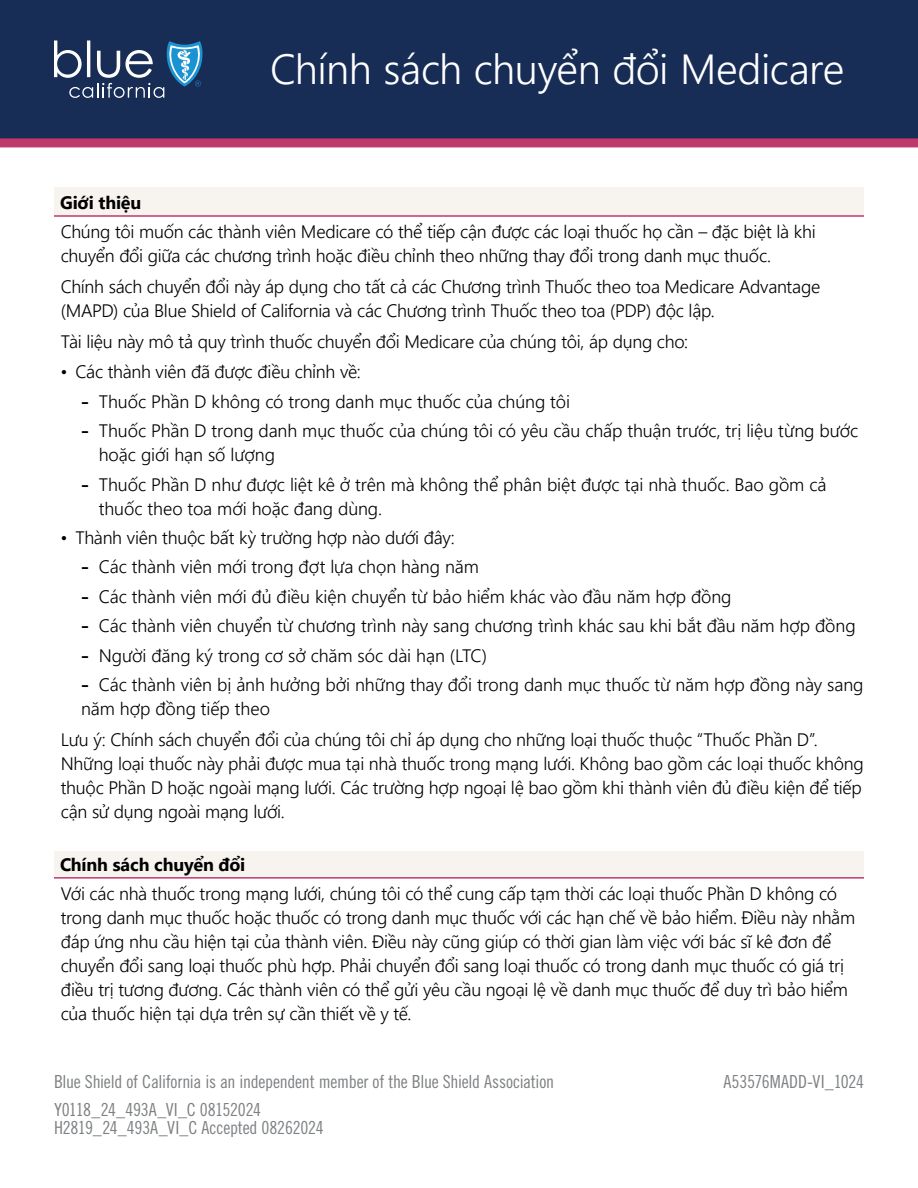
<style>
.page{position:relative;width:918px;height:1188px;background:#fff}
.page>*{position:absolute;margin:0;border:0;box-sizing:border-box;transform-origin:0 0}
.t1{font:300 42px "Segoe UI";letter-spacing:-.01em;color:#fff}
.t2{font:300 18px/24px "Segoe UI";letter-spacing:-.01em;color:#000}
.t3{font:18px/18px "Trade Gothic LT Pro Cn 18";letter-spacing:-.015em;color:#7e8083}
.t4{font:700 18px "Segoe UI";letter-spacing:-.01em;color:#000}
.s1{font-family:"Fieldwork Geo Demibold";font-weight:400}
</style>
<div class="page">
<div style="left:0;top:0;width:918px;height:138px;background:#182d55"></div>
<div style="left:54px;top:851px;width:810px;height:27px;background:#f7f3ef"></div>
<hr style="left:54px;top:877px;width:810px;height:2px;background:#c0396d">
<div style="left:54px;top:188px;width:810px;height:28px;background:#f7f3ef"></div>
<hr style="left:54px;top:215px;width:810px;height:2px;background:#c0396d">
<div style="left:0;top:138px;width:918px;height:9px;background:#c0396d"></div>
<svg style="left:54px;top:41px;width:148px;height:57px"></svg>
<h1 class="t1" style="left:270px;top:30px;width:576px">Chính sách chuyển đổi Medicare</h1>
<h2 class="t4" style="left:60px;top:185px;width:83px">Giới thiệu</h2>
<p class="t2" style="left:61px;top:218px;width:756px">Chúng tôi muốn các thành viên Medicare có thể tiếp cận được các loại thuốc họ cần – đặc biệt là khi chuyển đổi giữa các chương trình hoặc điều chỉnh theo những thay đổi trong danh mục thuốc.</p>
<p class="t2" style="left:61px;top:273px;width:761px">Chính sách chuyển đổi này áp dụng cho tất cả các Chương trình Thuốc theo toa Medicare Advantage (MAPD) của Blue Shield of California và các Chương trình Thuốc theo toa (PDP) độc lập.</p>
<p class="t2" style="left:61px;top:328px;width:629px">Tài liệu này mô tả quy trình thuốc chuyển đổi Medicare của chúng tôi, áp dụng cho:</p>
<p class="t2" style="left:61px;top:358px;width:301px"><span class="s1">•</span> Các thành viên đã được điều chỉnh về:</p>
<p class="t2" style="left:81px;top:388px;width:491px"><span class="s1">-</span> Thuốc Phần D không có trong danh mục thuốc của chúng tôi</p>
<p class="t2" style="left:99px;top:417px;width:761px;text-indent:-18px"><span class="s1">-</span> Thuốc Phần D trong danh mục thuốc của chúng tôi có yêu cầu chấp thuận trước, trị liệu từng bước hoặc giới hạn số lượng</p>
<p class="t2" style="left:99px;top:471px;width:729px;text-indent:-18px"><span class="s1">-</span> Thuốc Phần D như được liệt kê ở trên mà không thể phân biệt được tại nhà thuốc. Bao gồm cả thuốc theo toa mới hoặc đang dùng.</p>
<p class="t2" style="left:61px;top:524px;width:396px"><span class="s1">•</span> Thành viên thuộc bất kỳ trường hợp nào dưới đây:</p>
<p class="t2" style="left:81px;top:553px;width:399px"><span class="s1">-</span> Các thành viên mới trong đợt lựa chọn hàng năm</p>
<p class="t2" style="left:81px;top:583px;width:652px"><span class="s1">-</span> Các thành viên mới đủ điều kiện chuyển từ bảo hiểm khác vào đầu năm hợp đồng</p>
<p class="t2" style="left:81px;top:612px;width:776px"><span class="s1">-</span> Các thành viên chuyển từ chương trình này sang chương trình khác sau khi bắt đầu năm hợp đồng</p>
<p class="t2" style="left:81px;top:641px;width:408px"><span class="s1">-</span> Người đăng ký trong cơ sở chăm sóc dài hạn (LTC)</p>
<p class="t2" style="left:81px;top:671px;width:784px"><span class="s1">-</span> Các thành viên bị ảnh hưởng bởi những thay đổi trong danh mục thuốc từ năm hợp đồng này sang</p>
<p class="t2" style="left:81px;top:695px;width:191px">năm hợp đồng tiếp theo</p>
<p class="t2" style="left:61px;top:726px;width:805px">Lưu ý: Chính sách chuyển đổi của chúng tôi chỉ áp dụng cho những loại thuốc thuộc “Thuốc Phần D”.<br>Những loại thuốc này phải được mua tại nhà thuốc trong mạng lưới. Không bao gồm các loại thuốc không thuộc Phần D hoặc ngoài mạng lưới. Các trường hợp ngoại lệ bao gồm khi thành viên đủ điều kiện để tiếp cận sử dụng ngoài mạng lưới.</p>
<h2 class="t4" style="left:60px;top:848px;width:187px">Chính sách chuyển đổi</h2>
<p class="t2" style="left:61px;top:880px;width:796px">Với các nhà thuốc trong mạng lưới, chúng tôi có thể cung cấp tạm thời các loại thuốc Phần D không có trong danh mục thuốc hoặc thuốc có trong danh mục thuốc với các hạn chế về bảo hiểm. Điều này nhằm đáp ứng nhu cầu hiện tại của thành viên. Điều này cũng giúp có thời gian làm việc với bác sĩ kê đơn để chuyển đổi sang loại thuốc phù hợp. Phải chuyển đổi sang loại thuốc có trong danh mục thuốc có giá trị điều trị tương đương. Các thành viên có thể gửi yêu cầu ngoại lệ về danh mục thuốc để duy trì bảo hiểm của thuốc hiện tại dựa trên sự cần thiết về y tế.</p>
<p class="t3" style="left:54px;top:1072px;width:502px">Blue Shield of California is an independent member of the Blue Shield Association</p>
<p class="t3" style="left:723px;top:1072px;width:142px">A53576MADD-VI_1024</p>
<p class="t3" style="left:54px;top:1100px;width:271px">Y0118_24_493A_VI_C 08152024<br>H2819_24_493A_VI_C Accepted 08262024</p>
</div>
